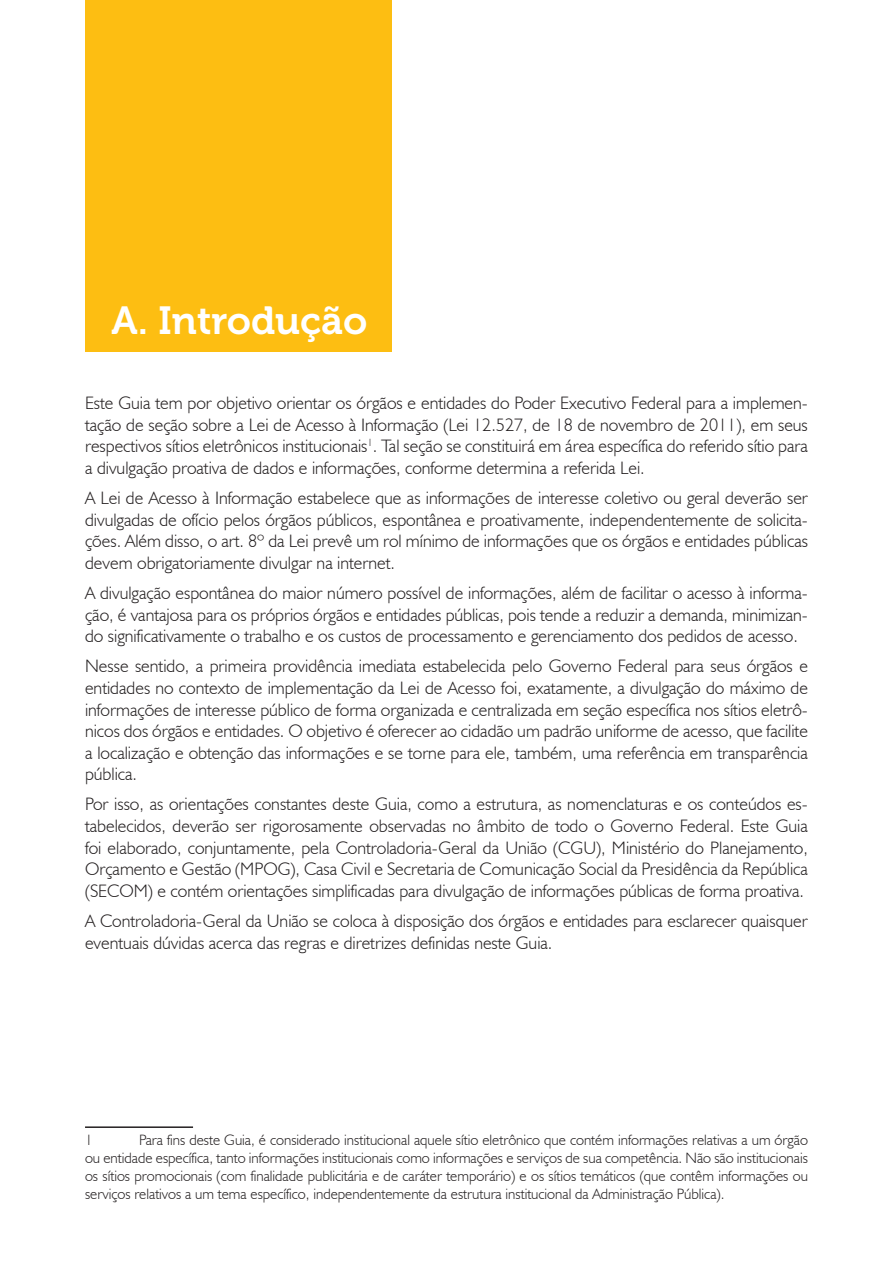
<style>
.page{position:relative;width:893px;height:1263px;background:#fff}
.page>*{position:absolute;margin:0;border:0;box-sizing:border-box;transform-origin:0 0}
.Título{font:39px "Museo 700";color:#fff}
.Texto{font:300 18px/21.6px "Humanist 521 BT";color:#231f20;text-align:justify}
.Nota_de_rodapé{font:300 15px/18px "Humanist 521 BT";color:#231f20;text-align:justify}
</style>
<div class="page">
<div style="left:85px;top:0;width:307px;height:352px;background:#fdbe12"></div>
<hr style="left:85px;top:1126px;width:108px;height:2px;background:#231f20">
<p class="Título" style="left:112px;top:298px;width:257px">A. Introdução</p>
<p class="Texto" style="left:85px;top:392px;width:724px">Este Guia tem por objetivo orientar os órgãos e entidades do Poder Executivo Federal para a implemen&shy;tação de seção sobre a Lei de Acesso à Informação (Lei 12.527, de 18 de novembro de 2011), em seus respectivos sítios eletrônicos institucionais<sup>1</sup>. Tal seção se constituirá em área específica do referido sítio para a divulgação proativa de dados e informações, conforme determina a referida Lei.</p>
<p class="Texto" style="left:85px;top:487px;width:724px">A Lei de Acesso à Informação estabelece que as informações de interesse coletivo ou geral deverão ser divulgadas de ofício pelos órgãos públicos, espontânea e proativamente, independentemente de solicita&shy;ções. Além disso, o art. 8º da Lei prevê um rol mínimo de informações que os órgãos e entidades públicas devem obrigatoriamente divulgar na internet.</p>
<p class="Texto" style="left:85px;top:582px;width:724px">A divulgação espontânea do maior número possível de informações, além de facilitar o acesso à informa&shy;ção, é vantajosa para os próprios órgãos e entidades públicas, pois tende a reduzir a demanda, minimizan&shy;do significativamente o trabalho e os custos de processamento e gerenciamento dos pedidos de acesso.</p>
<p class="Texto" style="left:85px;top:655px;width:724px">Nesse sentido, a primeira providência imediata estabelecida pelo Governo Federal para seus órgãos e entidades no contexto de implementação da Lei de Acesso foi, exatamente, a divulgação do máximo de informações de interesse público de forma organizada e centralizada em seção específica nos sítios eletrô&shy;nicos dos órgãos e entidades. O objetivo é oferecer ao cidadão um padrão uniforme de acesso, que facilite a localização e obtenção das informações e se torne para ele, também, uma referência em transparência pública.</p>
<p class="Texto" style="left:85px;top:793px;width:724px">Por isso, as orientações constantes deste Guia, como a estrutura, as nomenclaturas e os conteúdos es&shy;tabelecidos, deverão ser rigorosamente observadas no âmbito de todo o Governo Federal. Este Guia foi elaborado, conjuntamente, pela Controladoria-Geral da União (CGU), Ministério do Planejamento, Orçamento e Gestão (MPOG), Casa Civil e Secretaria de Comunicação Social da Presidência da República (SECOM) e contém orientações simplificadas para divulgação de informações públicas de forma proativa.</p>
<p class="Texto" style="left:85px;top:910px;width:724px">A Controladoria-Geral da União se coloca à disposição dos órgãos e entidades para esclarecer quaisquer eventuais dúvidas acerca das regras e diretrizes definidas neste Guia.</p>
<p class="Nota_de_rodapé" style="left:85px;top:1131px;width:724px;text-indent:54px">Para fins deste Guia, é considerado institucional aquele sítio eletrônico que contém informações relativas a um órgão ou entidade específica, tanto informações institucionais como informações e serviços de sua competência. Não são institucionais os sítios promocionais (com finalidade publicitária e de caráter temporário) e os sítios temáticos (que contêm informações ou serviços relativos a um tema específico, independentemente da estrutura institucional da Administração Pública).</p>
<p class="Nota_de_rodapé" style="left:85px;top:1131px;width:9px">1</p>
</div>
